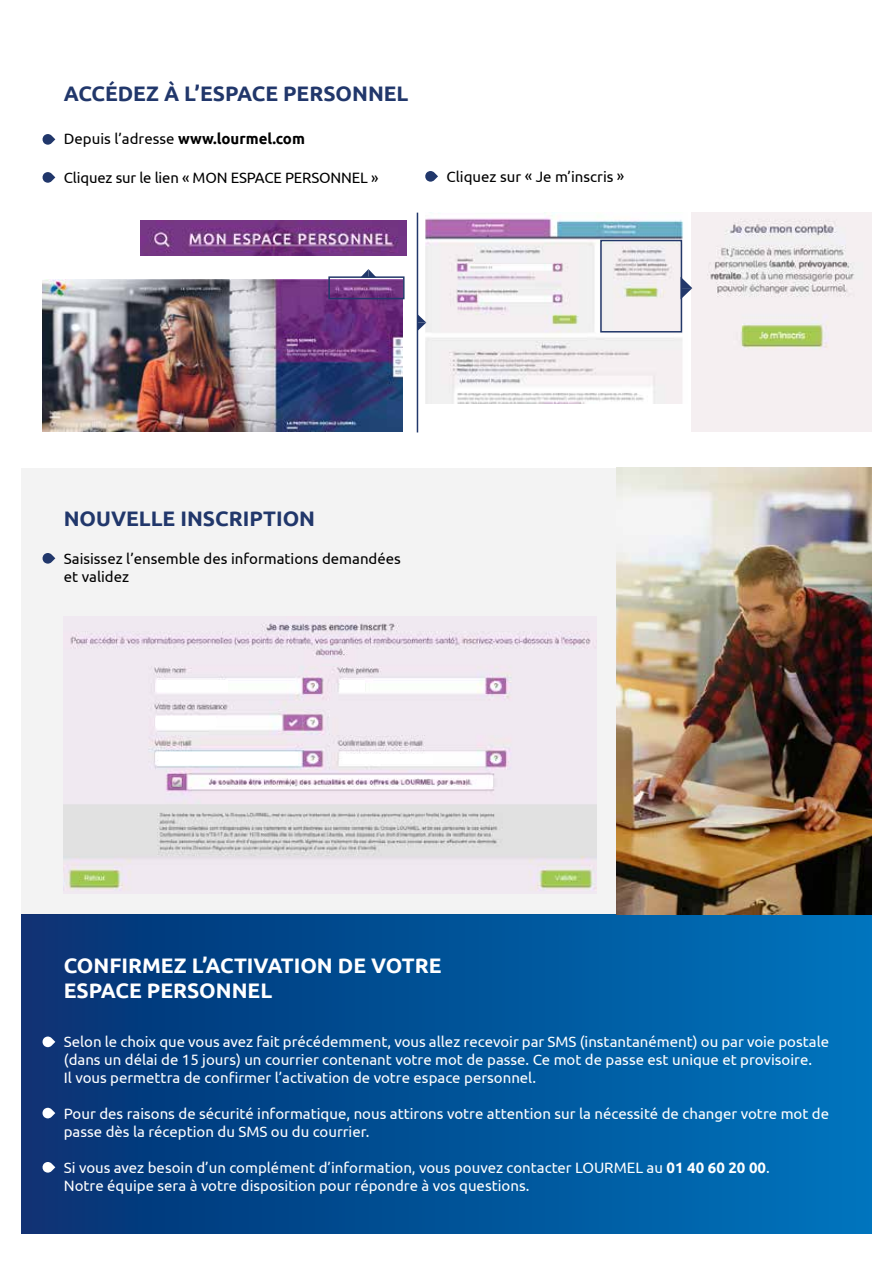
<style>
.page{position:relative;width:893px;height:1263px;background:#fff}
.page>*{position:absolute;margin:0;border:0;box-sizing:border-box;transform-origin:0 0}
.t1{font:700 21px "Ubuntu";color:#21376b}
.t2{font:700 21px/25.2px "Ubuntu";color:#fff}
.t3{font:15px/18px "Ubuntu";color:#fff}
.t4{font:15px/18px "Ubuntu";color:#000}
.s1{font-weight:700}
</style>
<div class="page">
<img style="left:692px;top:213px;width:180px;height:219px">
<div style="left:21px;top:914px;width:851px;height:319px;background:linear-gradient(to right,#053173,#0074bd)"></div>
<div style="left:21px;top:468px;width:596px;height:446px;background:#f3f3f3"></div>
<img style="left:43px;top:280px;width:360px;height:152px">
<img style="left:425px;top:213px;width:258px;height:191px">
<svg style="left:43px;top:1036px;width:12px;height:11px"></svg>
<svg style="left:42px;top:1108px;width:13px;height:10px"></svg>
<svg style="left:43px;top:1162px;width:12px;height:10px"></svg>
<svg style="left:43px;top:134px;width:12px;height:11px"></svg>
<img style="left:141px;top:221px;width:266px;height:34px">
<svg style="left:43px;top:172px;width:12px;height:11px"></svg>
<svg style="left:425px;top:171px;width:13px;height:11px"></svg>
<div style="left:328px;top:276px;width:77px;height:23px;border:2px solid #22386a"></div>
<svg style="left:360px;top:269px;width:16px;height:9px"></svg>
<svg style="left:418px;top:314px;width:8px;height:17px"></svg>
<div style="left:600px;top:240px;width:82px;height:92px;border:2px solid #22386a"></div>
<svg style="left:680px;top:277px;width:12px;height:22px"></svg>
<hr style="left:417px;top:213px;width:1px;height:219px;background:#21376b">
<svg style="left:43px;top:553px;width:12px;height:11px"></svg>
<img style="left:64px;top:617px;width:533px;height:275px">
<img style="left:617px;top:468px;width:255px;height:446px">
<div style="left:157px;top:680px;width:70px;height:12px;background:#fff"></div>
<div style="left:157px;top:716px;width:59px;height:12px;background:#fff"></div>
<div style="left:340px;top:680px;width:25px;height:11px;background:#fff"></div>
<div style="left:159px;top:752px;width:139px;height:13px;background:#fff"></div>
<div style="left:343px;top:754px;width:89px;height:9px;background:#fff"></div>
<h1 class="t1" style="left:64px;top:81px;width:346px">ACCÉDEZ À L’ESPACE PERSONNEL</h1>
<p class="t4" style="left:64px;top:130px;width:243px">Depuis l’adresse <span class="s1">www.lourmel.com</span></p>
<p class="t4" style="left:64px;top:168px;width:316px">Cliquez sur le lien « MON ESPACE PERSONNEL »</p>
<p class="t4" style="left:447px;top:167px;width:179px">Cliquez sur « Je m’inscris »</p>
<h1 class="t1" style="left:64px;top:506px;width:253px">NOUVELLE INSCRIPTION</h1>
<p class="t4" style="left:64px;top:549px;width:339px">Saisissez l’ensemble des informations demandées et validez</p>
<h1 class="t2" style="left:64px;top:953px;width:379px">CONFIRMEZ L’ACTIVATION DE VOTRE<br>ESPACE PERSONNEL</h1>
<p class="t3" style="left:64px;top:1032px;width:767px">Selon le choix que vous avez fait précédemment, vous allez recevoir par SMS (instantanément) ou par voie postale (dans un délai de 15 jours) un courrier contenant votre mot de passe. Ce mot de passe est unique et provisoire.<br>Il vous permettra de confirmer l’activation de votre espace personnel.</p>
<p class="t3" style="left:64px;top:1104px;width:767px">Pour des raisons de sécurité informatique, nous attirons votre attention sur la nécessité de changer votre mot de passe dès la réception du SMS ou du courrier.</p>
<p class="t3" style="left:64px;top:1158px;width:707px">Si vous avez besoin d’un complément d’information, vous pouvez contacter LOURMEL au <span class="s1">01 40 60 20 00</span>.<br>Notre équipe sera à votre disposition pour répondre à vos questions.</p>
</div>
